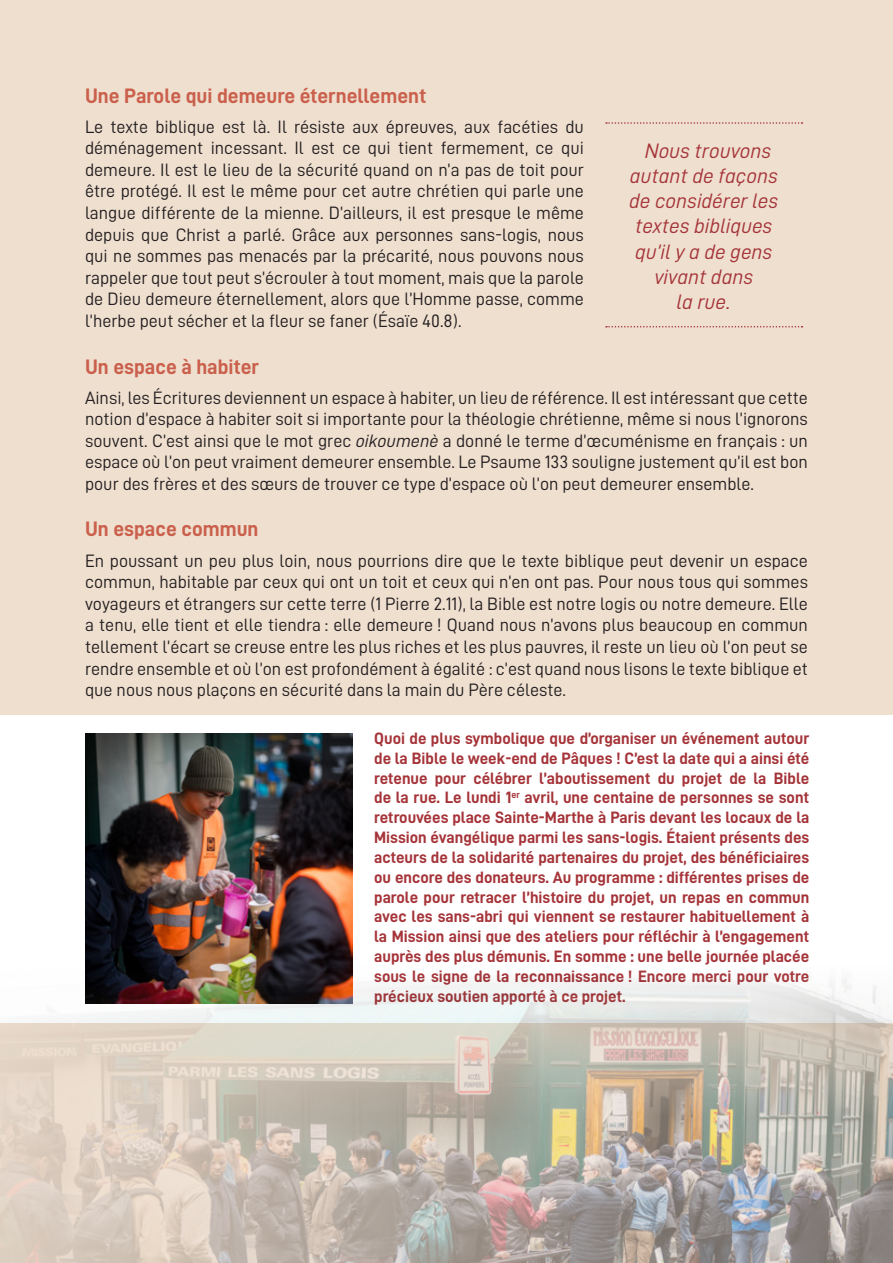
<style>
.page{position:relative;width:893px;height:1263px;background:#efdfcf}
.page>*{position:absolute;margin:0;border:0;box-sizing:border-box;transform-origin:0 0}
.GROS_PLAN_Mise_en_exerge{font:21px/25.2px "D DIN Italic";color:#a53439;text-align:center}
.GROS_PLAN_Intertitres{font:21px "D DIN Bold";color:#ca604c}
._04-texte{font:18px/21.6px "D DIN";color:#231f20;text-align:justify}
._04-texte-2{font:16.5px/19.8px "D DIN Bold";color:#a53439;text-align:justify}
.s1{font-family:"D DIN Italic"}
</style>
<div class="page">
<svg style="left:606px;top:122px;width:196px;height:2px"></svg>
<svg style="left:606px;top:326px;width:196px;height:1px"></svg>
<div style="left:0;top:715px;width:893px;height:308px;background:#fff"></div>
<img style="left:85px;top:733px;width:267px;height:213px">
<img style="left:0;top:946px;width:893px;height:317px">
<p class="GROS_PLAN_Intertitres" style="left:85px;top:84px;width:343px">Une Parole qui demeure éternellement</p>
<p class="_04-texte" style="left:85px;top:115px;width:500px">Le texte biblique est là. Il résiste aux épreuves, aux facéties du déménagement incessant. Il est ce qui tient fermement, ce qui demeure. Il est le lieu de la sécurité quand on n’a pas de toit pour être protégé. Il est le même pour cet autre chrétien qui parle une langue différente de la mienne. D’ailleurs, il est presque le même depuis que Christ a parlé. Grâce aux personnes sans-logis, nous qui ne sommes pas menacés par la précarité, nous pouvons nous rappeler que tout peut s’écrouler à tout moment, mais que la parole de Dieu demeure éternellement, alors que l’Homme passe, comme l’herbe peut sécher et la fleur se faner (Ésaïe 40.8).</p>
<p class="GROS_PLAN_Intertitres" style="left:85px;top:355px;width:175px">Un espace à habiter</p>
<p class="_04-texte" style="left:85px;top:386px;width:724px">Ainsi, les Écritures deviennent un espace à habiter, un lieu de référence. Il est intéressant que cette notion d’espace à habiter soit si importante pour la théologie chrétienne, même si nous l’ignorons souvent. C’est ainsi que le mot grec <span class="s1">oikoumenè</span> a donné le terme d’œcuménisme en français : un espace où l’on peut vraiment demeurer ensemble. Le Psaume 133 souligne justement qu’il est bon pour des frères et des sœurs de trouver ce type d’espace où l’on peut demeurer ensemble.</p>
<p class="GROS_PLAN_Intertitres" style="left:85px;top:518px;width:175px">Un espace commun</p>
<p class="_04-texte" style="left:85px;top:549px;width:724px">En poussant un peu plus loin, nous pourrions dire que le texte biblique peut devenir un espace commun, habitable par ceux qui ont un toit et ceux qui n’en ont pas. Pour nous tous qui sommes voyageurs et étrangers sur cette terre (1 Pierre 2.11), la Bible est notre logis ou notre demeure. Elle a tenu, elle tient et elle tiendra : elle demeure ! Quand nous n’avons plus beaucoup en commun tellement l’écart se creuse entre les plus riches et les plus pauvres, il reste un lieu où l’on peut se rendre ensemble et où l’on est profondément à égalité : c’est quand nous lisons le texte biblique et que nous nous plaçons en sécurité dans la main du Père céleste.</p>
<p class="GROS_PLAN_Mise_en_exerge" style="left:629px;top:138px;width:151px">Nous trouvons autant de façons de considérer les textes bibliques qu’il y a de gens vivant dans<br>la rue.</p>
<p class="_04-texte-2" style="left:374px;top:728px;width:437px">Quoi de plus symbolique que d’organiser un événement autour de la Bible le week-end de Pâques ! C’est la date qui a ainsi été retenue pour célébrer l’aboutissement du projet de la Bible de la rue. Le lundi 1<sup>er</sup> avril, une centaine de personnes se sont retrouvées place Sainte-Marthe à Paris devant les locaux de la Mission évangélique parmi les sans-logis. Étaient présents des acteurs de la solidarité partenaires du projet, des bénéficiaires ou encore des donateurs. Au programme : différentes prises de parole pour retracer l’histoire du projet, un repas en commun avec les sans-abri qui viennent se restaurer habituellement à la Mission ainsi que des ateliers pour réfléchir à l’engagement auprès des plus démunis. En somme : une belle journée placée sous le signe de la reconnaissance ! Encore merci pour votre précieux soutien apporté à ce projet.</p>
</div>
